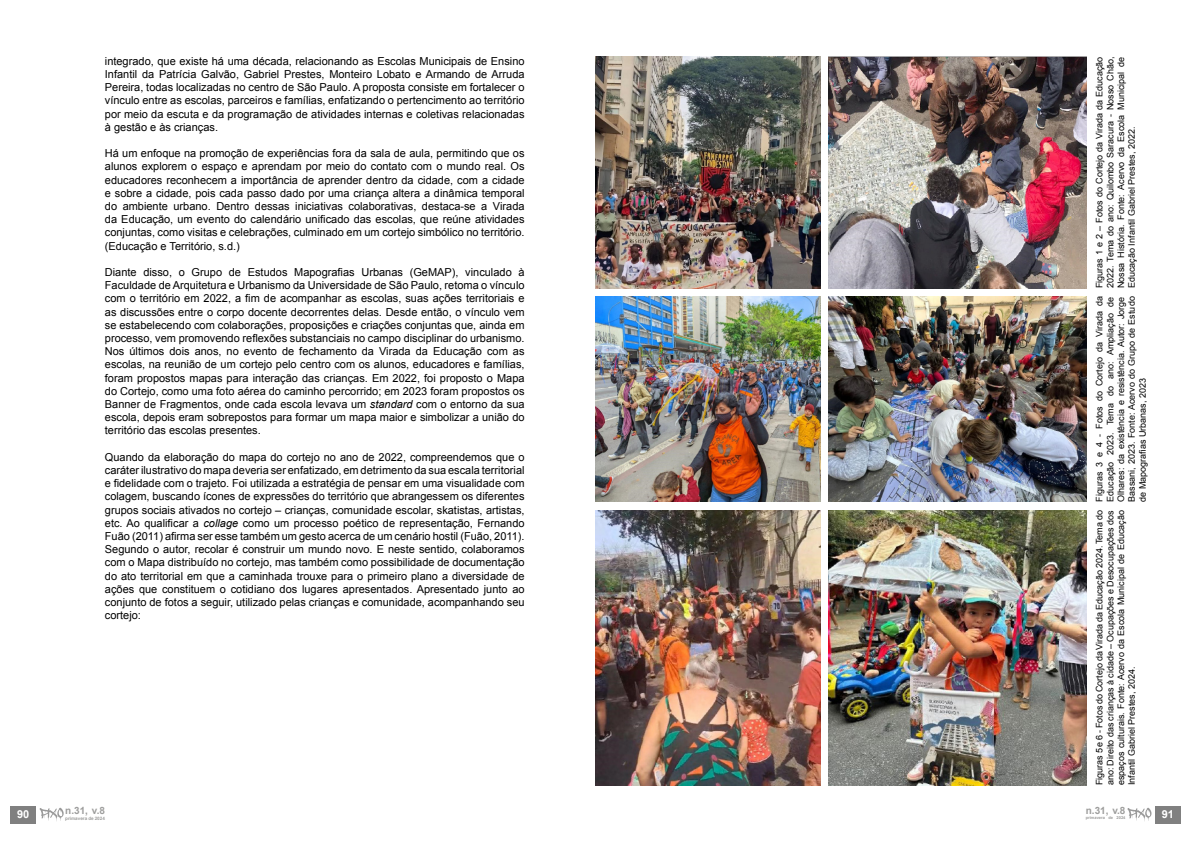
<style>
.page{position:relative;width:1191px;height:842px;background:#fff}
.page>*{position:absolute;margin:0;border:0;box-sizing:border-box;transform-origin:0 0}
.t1{font:11px/13.2px "Arial";color:#000;text-align:justify}
.t2{font:700 11px "Arial";color:#fff}
.t3{font:700 10px "Arial";color:#9d9d9c}
.t4{font:9px/10.8px "Arial";color:#000;text-align:justify}
.t5{font:700 4.6px "Arial";color:#9d9d9c}
.t6{font:700 4px "Arial";color:#9d9d9c}
.s1{font-style:italic}
</style>
<div class="page">
<img style="left:595px;top:57px;width:225px;height:231px">
<img style="left:828px;top:57px;width:258px;height:231px">
<img style="left:595px;top:296px;width:225px;height:206px">
<img style="left:828px;top:296px;width:258px;height:206px">
<img style="left:595px;top:510px;width:225px;height:275px">
<img style="left:828px;top:510px;width:258px;height:275px">
<div style="left:11px;top:806px;width:25px;height:17px;background:#808080"></div>
<svg style="left:40px;top:808px;width:24px;height:13px"></svg>
<div style="left:1155px;top:806px;width:25px;height:17px;background:#808080"></div>
<svg style="left:1127px;top:808px;width:24px;height:13px"></svg>
<p class="t1" style="left:105px;top:54px;width:421px">integrado, que existe há uma década, relacionando as Escolas Municipais de Ensino Infantil da Patrícia Galvão, Gabriel Prestes, Monteiro Lobato e Armando de Arruda Pereira, todas localizadas no centro de São Paulo. A proposta consiste em fortalecer o vínculo entre as escolas, parceiros e famílias, enfatizando o pertencimento ao território por meio da escuta e da programação de atividades internas e coletivas relacionadas à gestão e às crianças.</p>
<p class="t1" style="left:105px;top:147px;width:421px">Há um enfoque na promoção de experiências fora da sala de aula, permitindo que os alunos explorem o espaço e aprendam por meio do contato com o mundo real. Os educadores reconhecem a importância de aprender dentro da cidade, com a cidade e sobre a cidade, pois cada passo dado por uma criança altera a dinâmica temporal do ambiente urbano. Dentro dessas iniciativas colaborativas, destaca-se a Virada da Educação, um evento do calendário unificado das escolas, que reúne atividades conjuntas, como visitas e celebrações, culminado em um cortejo simbólico no território. (Educação e Território, s.d.)</p>
<p class="t1" style="left:105px;top:266px;width:421px">Diante disso, o Grupo de Estudos Mapografias Urbanas (GeMAP), vinculado à Faculdade de Arquitetura e Urbanismo da Universidade de São Paulo, retoma o vínculo com o território em 2022, a fim de acompanhar as escolas, suas ações territoriais e as discussões entre o corpo docente decorrentes delas. Desde então, o vínculo vem se estabelecendo com colaborações, proposições e criações conjuntas que, ainda em processo, vem promovendo reflexões substanciais no campo disciplinar do urbanismo.<br>Nos últimos dois anos, no evento de fechamento da Virada da Educação com as escolas, na reunião de um cortejo pelo centro com os alunos, educadores e famílias, foram propostos mapas para interação das crianças. Em 2022, foi proposto o Mapa do Cortejo, como uma foto aérea do caminho percorrido; em 2023 foram propostos os Banner de Fragmentos, onde cada escola levava um <span class="s1">standard</span> com o entorno da sua escola, depois eram sobrepostos para formar um mapa maior e simbolizar a união do território das escolas presentes.</p>
<p class="t1" style="left:105px;top:450px;width:421px">Quando da elaboração do mapa do cortejo no ano de 2022, compreendemos que o caráter ilustrativo do mapa deveria ser enfatizado, em detrimento da sua escala territorial e fidelidade com o trajeto. Foi utilizada a estratégia de pensar em uma visualidade com colagem, buscando ícones de expressões do território que abrangessem os diferentes grupos sociais ativados no cortejo – crianças, comunidade escolar, skatistas, artistas, etc. Ao qualificar a <span class="s1">collage</span> como um processo poético de representação, Fernando Fuão (2011) afirma ser esse também um gesto acerca de um cenário hostil (Fuão, 2011).<br>Segundo o autor, recolar é construir um mundo novo. E neste sentido, colaboramos com o Mapa distribuído no cortejo, mas também como possibilidade de documentação do ato territorial em que a caminhada trouxe para o primeiro plano a diversidade de ações que constituem o cotidiano dos lugares apresentados. Apresentado junto ao conjunto de fotos a seguir, utilizado pelas crianças e comunidade, acompanhando seu cortejo:</p>
<p class="t2" style="left:17px;top:807px;width:14px">90</p>
<p class="t3" style="left:65px;top:804px;width:41px">n.31, v.8</p>
<p class="t5" style="left:65px;top:815px;width:41px">primavera de 2024</p>
<p class="t4" style="left:1094px;top:288px;width:233px;rotate:-90deg">Figuras 1 e 2 – Fotos do Cortejo da Virada da Educação 2022. Tema do ano: Quilombo Saracura - Nosso Chão, Nossa História. Fonte: Acervo da Escola Municipal de Educação Infantil Gabriel Prestes, 2022.</p>
<p class="t4" style="left:1094px;top:502px;width:207px;rotate:-90deg">Figuras 3 e 4 - Fotos do Cortejo da Virada da Educação 2023. Tema do ano: Ampliação de Olhares: da existência e resistência. Autor: Jorge Bassani, 2023. Fonte: Acervo do Grupo de Estudo de Mapografias Urbanas, 2023</p>
<p class="t4" style="left:1094px;top:785px;width:276px;rotate:-90deg">Figuras 5 e 6 - Fotos do Cortejo da Virada da Educação 2024. Tema do ano: Direito das crianças à cidade – Ocupações e Desocupações dos espaços culturais. Fonte: Acervo da Escola Municipal de Educação Infantil Gabriel Prestes, 2024.</p>
<p class="t3" style="left:1085px;top:804px;width:41px">n.31, v.8</p>
<p class="t6" style="left:1085px;top:815px;width:41px">primavera de 2024</p>
<p class="t2" style="left:1161px;top:807px;width:14px">91</p>
</div>
